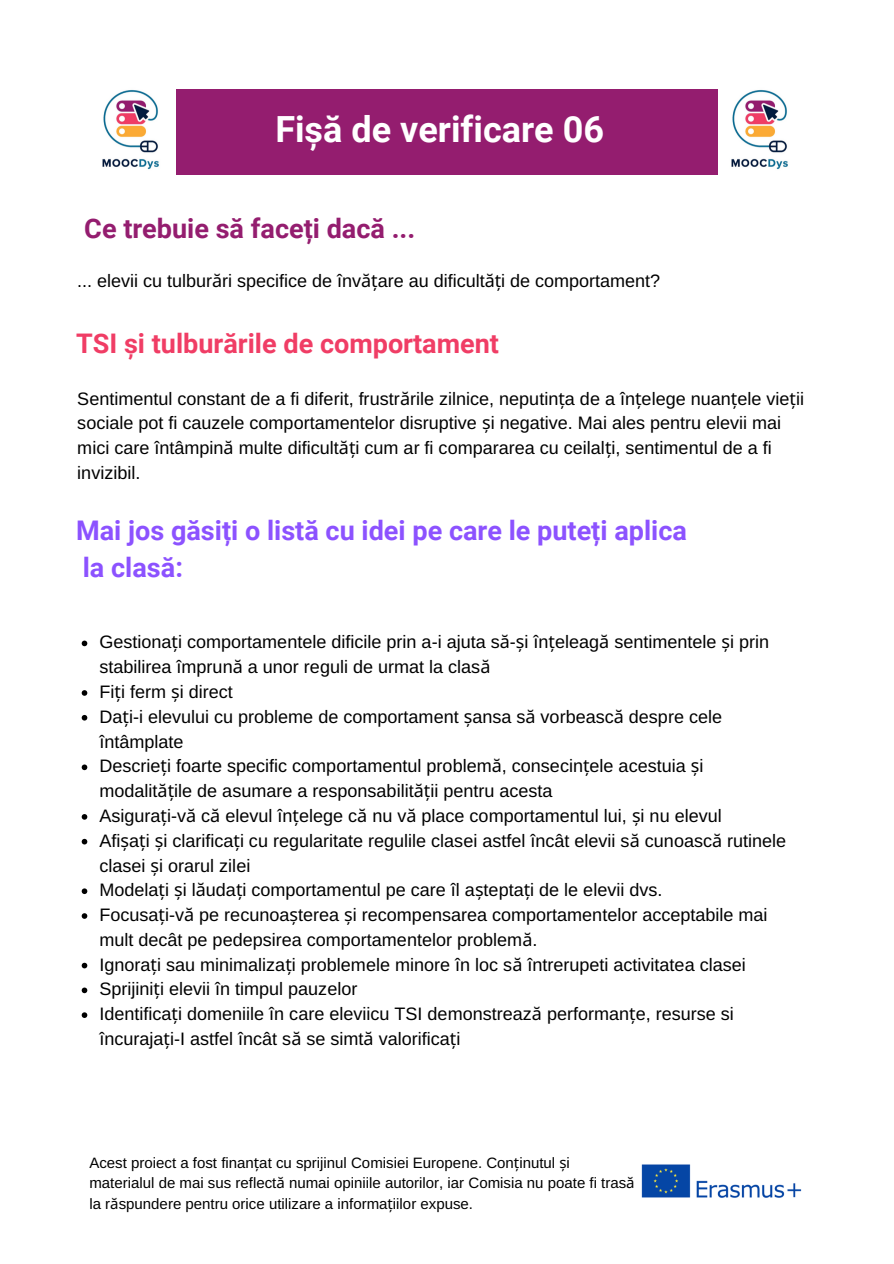
<style>
.page{position:relative;width:894px;height:1264px;background:#fff}
.page>*{position:absolute;margin:0;border:0;box-sizing:border-box;transform-origin:0 0}
.t1{font:700 36px "Roboto";color:#fff}
.t2{font:700 27px/37.2px "Roboto";color:#8c52ff}
.t3{font:700 27px "Roboto";color:#f03d65}
.t4{font:700 27px "Roboto";color:#941d6f}
.t5{font:18px/24.8px "Arimo";color:#000}
.t6{font:15px/20.2px "Arimo";color:#000}
.s1{font-family:"Noto Sans"}
</style>
<div class="page">
<div style="left:89px;top:89px;width:715px;height:86px;background:#941d6f"></div>
<img style="left:89px;top:89px;width:86px;height:86px">
<img style="left:718px;top:89px;width:86px;height:86px">
<img style="left:641px;top:1164px;width:161px;height:34px">
<svg style="left:82px;top:640px;width:5px;height:6px"></svg>
<svg style="left:82px;top:690px;width:5px;height:5px"></svg>
<svg style="left:82px;top:715px;width:5px;height:5px"></svg>
<svg style="left:82px;top:764px;width:5px;height:6px"></svg>
<svg style="left:82px;top:814px;width:5px;height:5px"></svg>
<svg style="left:82px;top:838px;width:5px;height:6px"></svg>
<svg style="left:82px;top:888px;width:5px;height:6px"></svg>
<svg style="left:82px;top:913px;width:5px;height:5px"></svg>
<svg style="left:82px;top:962px;width:5px;height:6px"></svg>
<svg style="left:82px;top:987px;width:5px;height:6px"></svg>
<svg style="left:82px;top:1012px;width:5px;height:5px"></svg>
<h1 class="t1" style="left:275px;top:109px;width:330px">Fișă de verificare 06</h1>
<h2 class="t4" style="left:84px;top:213px;width:332px">Ce trebuie să faceți dacă ...</h2>
<p class="t5" style="left:77px;top:269px;width:584px">... elevii cu tulbur<span class="s1">ă</span>ri specifice de înv<span class="s1">ăț</span>are au dificult<span class="s1">ăț</span>i de comportament?</p>
<h2 class="t3" style="left:76px;top:328px;width:424px">TSI și tulburările de comportament</h2>
<p class="t5" style="left:77px;top:386px;width:728px">Sentimentul constant de a fi diferit, frustr<span class="s1">ă</span>rile zilnice, neputin<span class="s1">ț</span>a de a în<span class="s1">ț</span>elege nuan<span class="s1">ț</span>ele vie<span class="s1">ț</span>ii sociale pot fi cauzele comportamentelor disruptive <span class="s1">ș</span>i negative. Mai ales pentru elevii mai mici care întâmpin<span class="s1">ă</span> multe dificult<span class="s1">ăț</span>i cum ar fi compararea cu ceilal<span class="s1">ț</span>i, sentimentul de a fi invizibil.</p>
<h2 class="t2" style="left:76px;top:511px;width:612px">Mai jos găsiți o listă cu idei pe care le puteți aplica la clasă:</h2>
<p class="t5" style="left:99px;top:630px;width:688px">Gestiona<span class="s1">ț</span>i comportamentele dificile prin a-i ajuta s<span class="s1">ă</span>-<span class="s1">ș</span>i în<span class="s1">ț</span>eleag<span class="s1">ă</span> sentimentele <span class="s1">ș</span>i prin stabilirea împrun<span class="s1">ă</span> a unor reguli de urmat la clas<span class="s1">ă<br></span>Fi<span class="s1">ț</span>i ferm <span class="s1">ș</span>i direct<br>Da<span class="s1">ț</span>i-i elevului cu probleme de comportament <span class="s1">ș</span>ansa s<span class="s1">ă</span> vorbeasc<span class="s1">ă</span> despre cele întâmplate<br>Descrie<span class="s1">ț</span>i foarte specific comportamentul problem<span class="s1">ă</span>, consecin<span class="s1">ț</span>ele acestuia <span class="s1">ș</span>i modalit<span class="s1">ăț</span>ile de asumare a responsabilit<span class="s1">ăț</span>ii pentru acesta<br>Asigura<span class="s1">ț</span>i-v<span class="s1">ă</span> c<span class="s1">ă</span> elevul în<span class="s1">ț</span>elege c<span class="s1">ă</span> nu v<span class="s1">ă</span> place comportamentul lui, <span class="s1">ș</span>i nu elevul<br>Afi<span class="s1">ș</span>a<span class="s1">ț</span>i <span class="s1">ș</span>i clarifica<span class="s1">ț</span>i cu regularitate regulile clasei astfel încât elevii s<span class="s1">ă</span> cunoasc<span class="s1">ă</span> rutinele clasei <span class="s1">ș</span>i orarul zilei<br>Modela<span class="s1">ț</span>i <span class="s1">ș</span>i l<span class="s1">ă</span>uda<span class="s1">ț</span>i comportamentul pe care îl a<span class="s1">ș</span>tepta<span class="s1">ț</span>i de le elevii dvs.<br>Focusa<span class="s1">ț</span>i-v<span class="s1">ă</span> pe recunoa<span class="s1">ș</span>terea <span class="s1">ș</span>i recompensarea comportamentelor acceptabile mai mult decât pe pedepsirea comportamentelor problem<span class="s1">ă</span>.<br>Ignora<span class="s1">ț</span>i sau minimaliza<span class="s1">ț</span>i problemele minore în loc s<span class="s1">ă</span> întrerupeti activitatea clasei Sprijini<span class="s1">ț</span>i elevii în timpul pauzelor<br>Identifica<span class="s1">ț</span>i domeniile în care eleviicu TSI demonstreaz<span class="s1">ă</span> performan<span class="s1">ț</span>e, resurse si încuraja<span class="s1">ț</span>i-I astfel încât s<span class="s1">ă</span> se simt<span class="s1">ă</span> valorifica<span class="s1">ț</span>i</p>
<p class="t6" style="left:89px;top:1152px;width:546px">Acest proiect a fost finan<span class="s1">ț</span>at cu sprijinul Comisiei Europene. Con<span class="s1">ț</span>inutul <span class="s1">ș</span>i materialul de mai sus reflect<span class="s1">ă</span> numai opiniile autorilor, iar Comisia nu poate fi tras<span class="s1">ă </span>la r<span class="s1">ă</span>spundere pentru orice utilizare a informa<span class="s1">ț</span>iilor expuse.</p>
</div>
